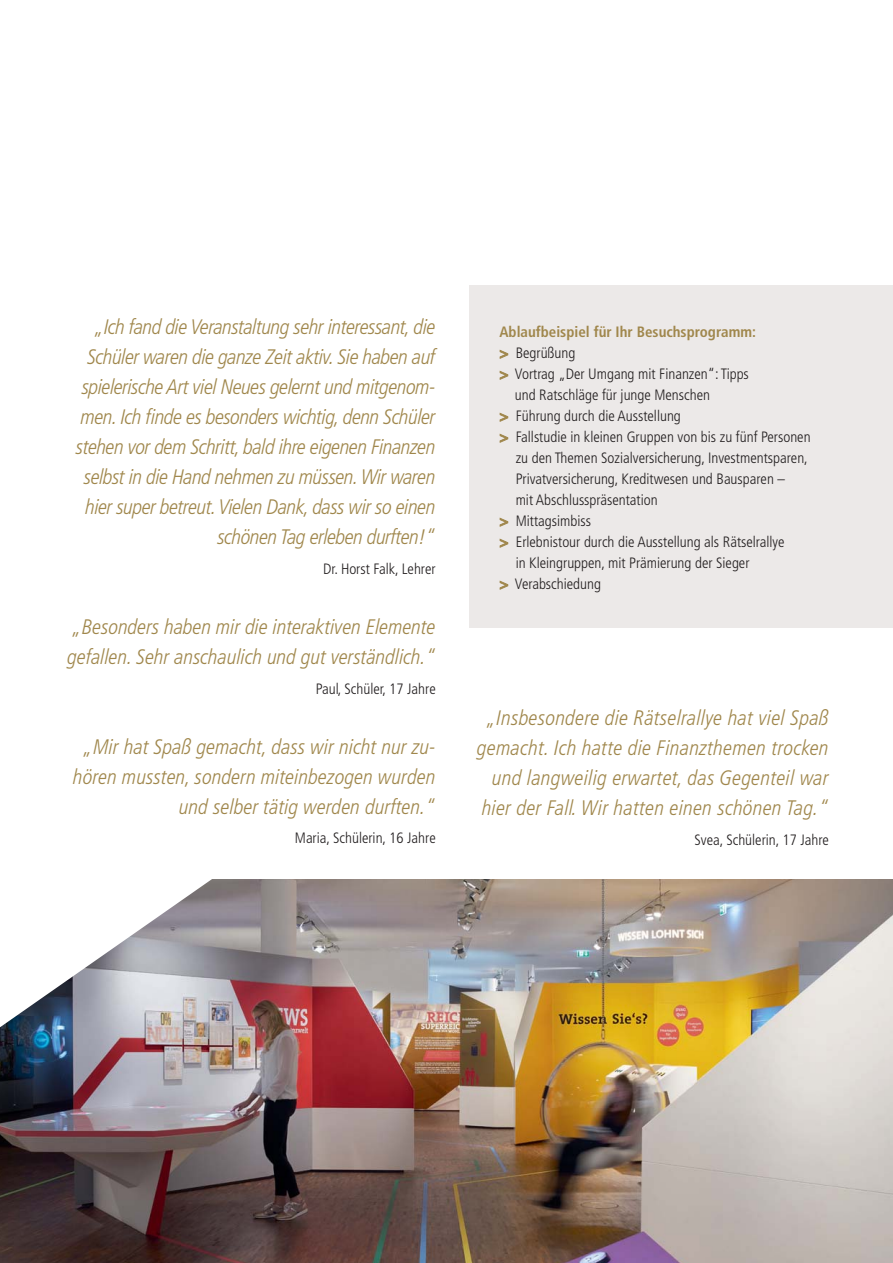
<style>
.page{position:relative;width:893px;height:1263px;background:#fff}
.page>*{position:absolute;margin:0;border:0;box-sizing:border-box;transform-origin:0 0}
.t1{font:italic 300 condensed 21px/30px "Frutiger LT Pro";letter-spacing:-.005em;color:#a0874c;text-align:right}
.t2{font:italic 300 condensed 21px/30px "Frutiger LT Pro";letter-spacing:-.025em;color:#a0874c;text-align:right}
.t3{font:300 condensed 15px "Frutiger LT Pro";color:#231f20}
.t4{font:700 condensed 15px "Frutiger LT Pro";color:#a0874c}
.s1{font-weight:700;color:#a0874c}
</style>
<div class="page">
<img style="left:0;top:880px;width:893px;height:383px">
<svg style="left:0;top:879px;width:417px;height:150px"></svg>
<div style="left:469px;top:285px;width:424px;height:342px;background:#ece9e8"></div>
<svg style="left:499px;top:349px;width:9px;height:10px"></svg>
<svg style="left:499px;top:370px;width:9px;height:10px"></svg>
<svg style="left:499px;top:412px;width:9px;height:10px"></svg>
<svg style="left:499px;top:433px;width:9px;height:10px"></svg>
<svg style="left:499px;top:517px;width:9px;height:10px"></svg>
<svg style="left:499px;top:538px;width:9px;height:10px"></svg>
<svg style="left:499px;top:580px;width:9px;height:10px"></svg>
<p class="t2" style="left:76px;top:313px;width:361px">„Ich fand die Veranstaltung sehr interessant, die Schüler waren die ganze Zeit aktiv. Sie haben auf spielerische Art viel Neues gelernt und mitgenom&shy;men. Ich finde es besonders wichtig, denn Schüler stehen vor dem Schritt, bald ihre eigenen Finanzen selbst in die Hand nehmen zu müssen. Wir waren hier super betreut. Vielen Dank, dass wir so einen schönen Tag erleben durften!“</p>
<p class="t3" style="left:323px;top:563px;width:114px">Dr. Horst Falk, Lehrer</p>
<h1 class="t1" style="left:68px;top:613px;width:370px;text-align:left">„Besonders haben mir die interaktiven Elemente gefallen. Sehr anschaulich und gut verständlich.“</h1>
<p class="t3" style="left:316px;top:683px;width:121px">Paul, Schüler, 17 Jahre</p>
<h1 class="t1" style="left:73px;top:733px;width:364px">„Mir hat Spaß gemacht, dass wir nicht nur zu&shy;hören mussten, sondern miteinbezogen wurden und selber tätig werden durften.“</h1>
<p class="t3" style="left:295px;top:833px;width:142px">Maria, Schülerin, 16 Jahre</p>
<p class="t4" style="left:499px;top:326px;width:258px">Ablaufbeispiel für Ihr Besuchsprogramm:</p>
<p class="t3" style="left:499px;top:347px;width:77px"><span class="s1">&gt;</span> Begrüßung</p>
<p class="t3" style="left:499px;top:368px;width:251px"><span class="s1">&gt;</span> Vortrag „Der Umgang mit Finanzen“: Tipps</p>
<p class="t3" style="left:515px;top:389px;width:197px">und Ratschläge für junge Menschen</p>
<p class="t3" style="left:499px;top:410px;width:183px"><span class="s1">&gt;</span> Führung durch die Ausstellung</p>
<p class="t3" style="left:499px;top:431px;width:313px"><span class="s1">&gt;</span> Fallstudie in kleinen Gruppen von bis zu fünf Personen</p>
<p class="t3" style="left:516px;top:452px;width:294px">zu den Themen Sozialversicherung, Investmentsparen,</p>
<p class="t3" style="left:516px;top:473px;width:271px">Privatversicherung, Kreditwesen und Bausparen –</p>
<p class="t3" style="left:516px;top:494px;width:143px">mit Abschlusspräsentation</p>
<p class="t3" style="left:499px;top:515px;width:93px"><span class="s1">&gt;</span> Mittagsimbiss</p>
<p class="t3" style="left:499px;top:536px;width:286px"><span class="s1">&gt;</span> Erlebnistour durch die Ausstellung als Rätselrallye</p>
<p class="t3" style="left:516px;top:557px;width:235px">in Kleingruppen, mit Prämierung der Sieger</p>
<p class="t3" style="left:499px;top:578px;width:103px"><span class="s1">&gt;</span> Verabschiedung</p>
<h1 class="t1" style="left:477px;top:704px;width:353px">„Insbesondere die Rätselrallye hat viel Spaß gemacht. Ich hatte die Finanzthemen trocken und langweilig erwartet, das Gegenteil war hier der Fall. Wir hatten einen schönen Tag.“</h1>
<p class="t3" style="left:694px;top:834px;width:136px">Svea, Schülerin, 17 Jahre</p>
</div>
